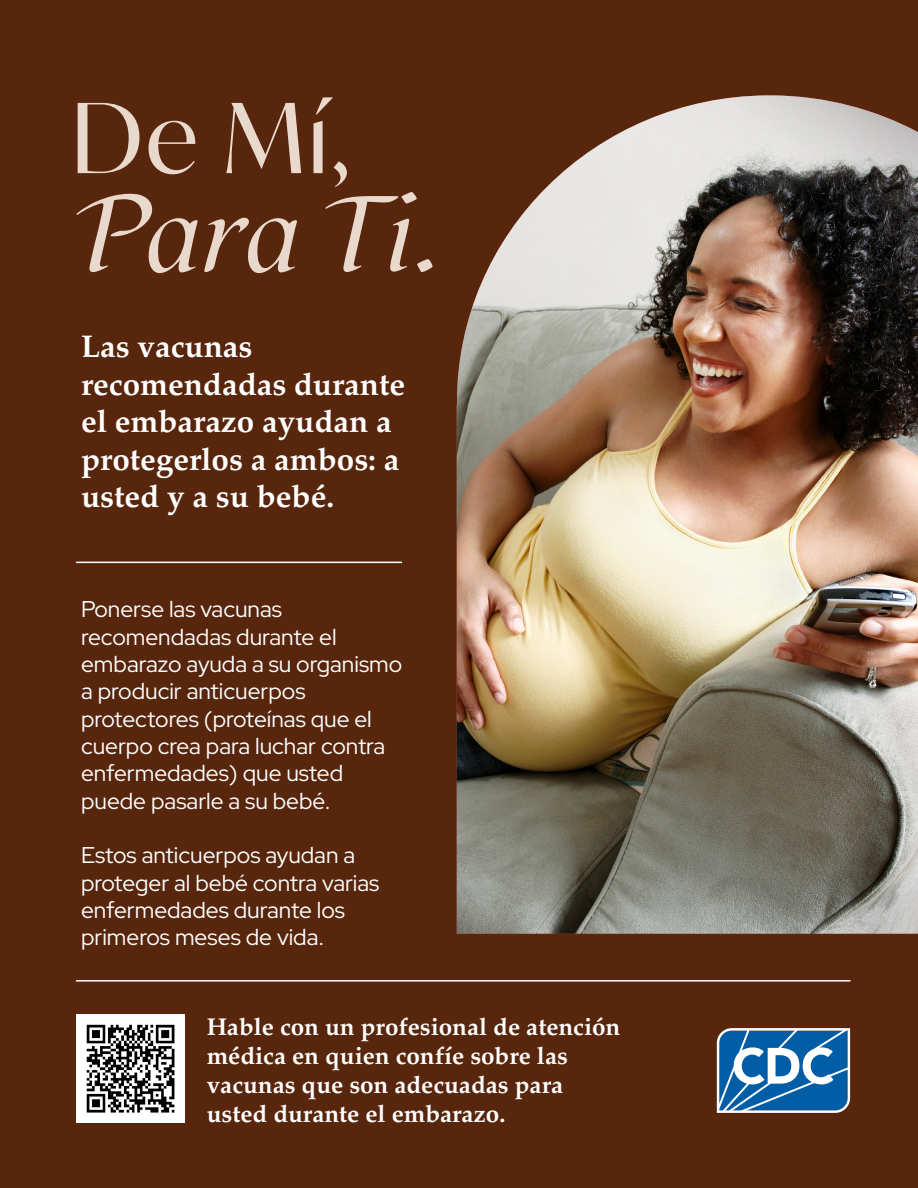
<style>
.page{position:relative;width:918px;height:1188px;background:#57260d}
.page>*{position:absolute;margin:0;border:0;box-sizing:border-box;transform-origin:0 0}
.t1{font:700 31.35px/37.7px "Palatino";color:#fff}
.t2{font:700 24.15px/29.1px "Palatino";color:#fff}
.t3{font:300 22.8px/27.3px "Red Hat Display";color:#fff}
</style>
<div class="page">
<img style="left:457px;top:95px;width:461px;height:839px">
<img style="left:77px;top:1014px;width:108px;height:108px">
<hr style="left:76px;top:562px;width:326px;height:1px;background:#fff">
<hr style="left:76px;top:980px;width:775px;height:2px;background:#fff">
<svg style="left:717px;top:1028px;width:133px;height:85px;background:#4c8bbd"></svg>
<svg style="left:78px;top:103px;width:61px;height:70px"></svg>
<svg style="left:149px;top:121px;width:47px;height:53px"></svg>
<svg style="left:226px;top:103px;width:75px;height:70px"></svg>
<svg style="left:76px;top:194px;width:122px;height:79px"></svg>
<svg style="left:204px;top:218px;width:93px;height:55px"></svg>
<svg style="left:314px;top:97px;width:119px;height:175px"></svg>
<p class="t1" style="left:81px;top:327px;width:326px">Las vacunas recomendadas durante el embarazo ayudan a protegerlos a ambos: a usted y a su bebé.</p>
<p class="t3" style="left:81px;top:595px;width:323px">Ponerse las vacunas recomendadas durante el embarazo ayuda a su organismo a producir anticuerpos protectores (proteínas que el cuerpo crea para luchar contra enfermedades) que usted puede pasarle a su bebé.</p>
<p class="t3" style="left:81px;top:841px;width:300px">Estos anticuerpos ayudan a proteger al bebé contra varias enfermedades durante los primeros meses de vida.</p>
<p class="t2" style="left:207px;top:1012px;width:415px">Hable con un profesional de atención médica en quien confíe sobre las vacunas que son adecuadas para usted durante el embarazo.</p>
</div>
